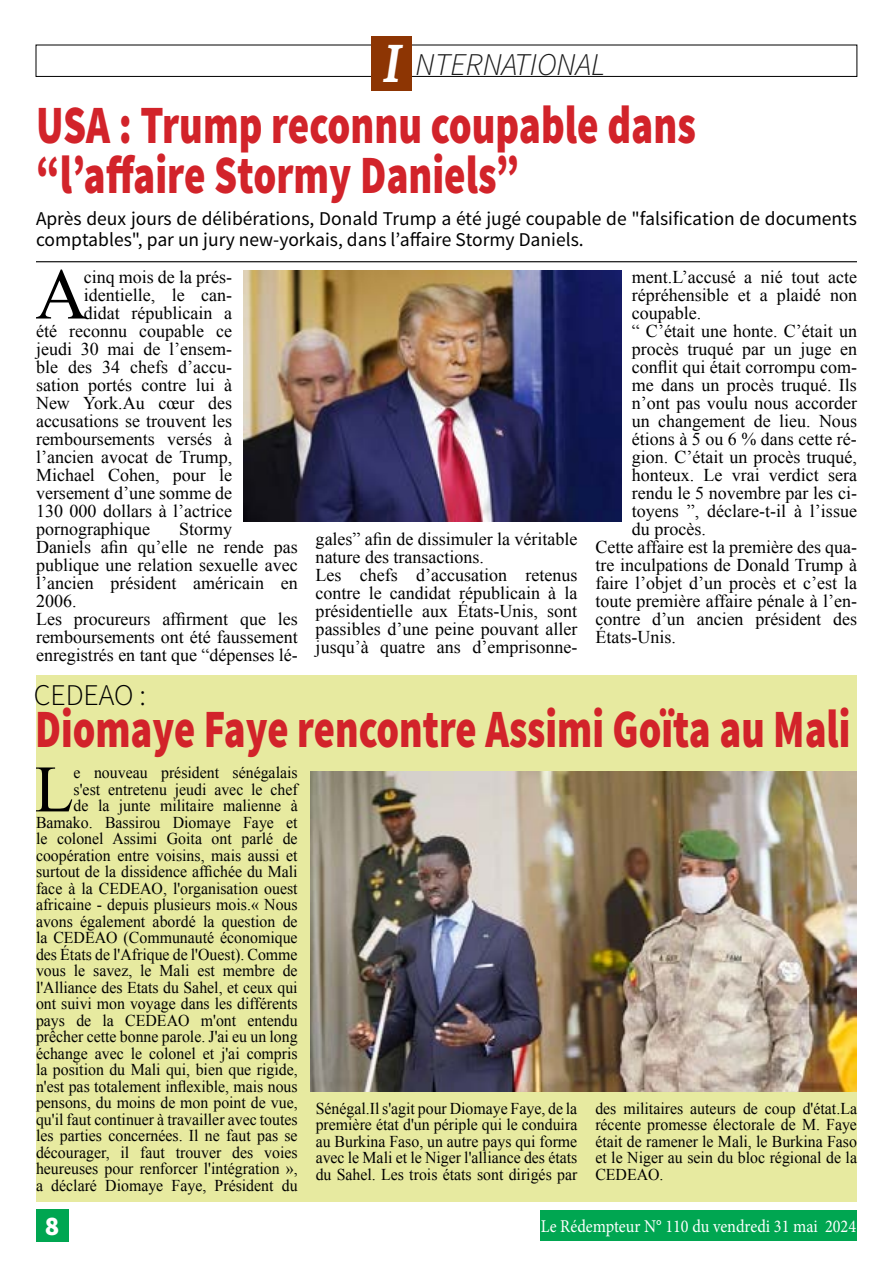
<style>
.page{position:relative;width:893px;height:1263px;background:#fff}
.page>*{position:absolute;margin:0;border:0;box-sizing:border-box;transform-origin:0 0}
.t1{font:72.3px "Times New Roman";color:#000}
.t2{font:66.3px "Times New Roman";color:#000;scale:.96 1}
.t3{font:900 54px/49.5px "Source Sans Pro";color:#d2232a;scale:.76 1}
.t4{font:900 54px "Source Sans Pro";color:#d2232a;scale:.75 1}
.t5{font:italic 300 31.65px "Source Sans Pro";color:#1c1c1c}
.t6{font:300 30px "Source Sans Pro";color:#000}
.t7{font:900 27px "Source Sans Pro";color:#fff}
.t8{font:19.5px/21px "Source Sans Pro";color:#000}
.t9{font:18px/18px "Times New Roman";color:#000}
.t10{font:18px "Minion Pro";color:#fff;scale:.9 1}
.t11{font:16.5px/16.5px "Times New Roman";color:#000;text-align:justify;scale:.96 1}
.s1{font-family:"Superclarendon";font-weight:400;font-size:49.5px;color:#fff}
</style>
<div class="page">
<div style="left:36px;top:675px;width:821px;height:527px;background:#e7eaa0"></div>
<div style="left:36px;top:1209px;width:32px;height:32px;background:#00a651"></div>
<div style="left:540px;top:1211px;width:317px;height:30px;background:#00a651"></div>
<div style="left:36px;top:45px;width:821px;height:32px;border:1px solid #000"></div>
<div style="left:371px;top:36px;width:41px;height:54px;background:#8d3503"></div>
<hr style="left:36px;top:261px;width:821px;height:1px;background:#000">
<img style="left:243px;top:270px;width:378px;height:252px">
<img style="left:310px;top:771px;width:547px;height:321px">
<h3 class="t5" style="left:381px;top:45px;width:225px"><span class="s1">I</span> NTERNATIONAL</h3>
<h3 class="t3" style="left:36px;top:103px;width:870px">USA : Trump reconnu coupable dans “l’affaire Stormy Daniels”</h3>
<p class="t8" style="left:36px;top:208px;width:822px">Après deux jours de délibérations, Donald Trump a été jugé coupable de "falsification de documents comptables", par un jury new-yorkais, dans l’affaire Stormy Daniels.</p>
<h1 class="t1" style="left:35px;top:246px;width:54px">A</h1>
<p class="t9" style="left:84px;top:267px;width:150px">cinq mois de la prés-</p>
<p class="t9" style="left:84px;top:285px;width:150px">identielle, le can-</p>
<p class="t9" style="left:84px;top:303px;width:150px">didat républicain a</p>
<p class="t9" style="left:36px;top:321px;width:198px">été reconnu coupable ce</p>
<p class="t9" style="left:36px;top:339px;width:198px">jeudi 30 mai de l’ensem-</p>
<p class="t9" style="left:36px;top:357px;width:198px">ble des 34 chefs d’accu-</p>
<p class="t9" style="left:36px;top:375px;width:198px">sation portés contre lui à</p>
<p class="t9" style="left:36px;top:393px;width:198px">New York.Au cœur des</p>
<p class="t9" style="left:36px;top:411px;width:198px">accusations se trouvent les</p>
<p class="t9" style="left:36px;top:429px;width:198px">remboursements versés à</p>
<p class="t9" style="left:36px;top:447px;width:198px">l’ancien avocat de Trump,</p>
<p class="t9" style="left:36px;top:465px;width:198px">Michael Cohen, pour le</p>
<p class="t9" style="left:36px;top:483px;width:198px">versement d’une somme de</p>
<p class="t9" style="left:36px;top:501px;width:198px">130 000 dollars à l’actrice</p>
<p class="t9" style="left:36px;top:519px;width:115px">pornographique</p>
<p class="t9" style="left:36px;top:519px;width:263px;text-indent:143px">Stormy<br>Daniels afin qu’elle ne rende pas publique une relation sexuelle avec l’ancien président américain en<br>2006.<br>Les procureurs affirment que les remboursements ont été faussement enregistrés en tant que “dépenses lé-</p>
<p class="t9" style="left:316px;top:530px;width:263px">gales” afin de dissimuler la véritable nature des transactions.<br>Les chefs d’accusation retenus contre le candidat républicain à la présidentielle aux États-Unis, sont passibles d’une peine pouvant aller jusqu’à quatre ans d’emprisonne-</p>
<p class="t9" style="left:632px;top:267px;width:227px">ment.L’accusé a nié tout acte</p>
<p class="t9" style="left:632px;top:285px;width:227px">répréhensible et a plaidé non</p>
<p class="t9" style="left:632px;top:303px;width:71px">coupable.</p>
<p class="t9" style="left:632px;top:321px;width:227px">“ C’était une honte. C’était un</p>
<p class="t9" style="left:632px;top:339px;width:227px">procès truqué par un juge en</p>
<p class="t9" style="left:632px;top:357px;width:227px">conflit qui était corrompu com-</p>
<p class="t9" style="left:632px;top:375px;width:227px">me dans un procès truqué. Ils</p>
<p class="t9" style="left:632px;top:393px;width:227px">n’ont pas voulu nous accorder</p>
<p class="t9" style="left:632px;top:411px;width:227px">un changement de lieu. Nous</p>
<p class="t9" style="left:632px;top:429px;width:227px">étions à 5 ou 6 % dans cette ré-</p>
<p class="t9" style="left:632px;top:447px;width:227px">gion. C’était un procès truqué,</p>
<p class="t9" style="left:632px;top:465px;width:227px">honteux. Le vrai verdict sera</p>
<p class="t9" style="left:632px;top:483px;width:227px">rendu le 5 novembre par les ci-</p>
<p class="t9" style="left:632px;top:501px;width:227px">toyens ”, déclare-t-il à l’issue</p>
<p class="t9" style="left:632px;top:519px;width:75px">du procès.</p>
<p class="t9" style="left:595px;top:537px;width:263px">Cette affaire est la première des qua-</p>
<p class="t9" style="left:595px;top:555px;width:263px">tre inculpations de Donald Trump à</p>
<p class="t9" style="left:595px;top:573px;width:263px">faire l’objet d’un procès et c’est la</p>
<p class="t9" style="left:595px;top:591px;width:263px">toute première affaire pénale à l’en-</p>
<p class="t9" style="left:595px;top:609px;width:263px">contre d’un ancien président des</p>
<p class="t9" style="left:595px;top:627px;width:82px">États-Unis.</p>
<h3 class="t6" style="left:34px;top:677px;width:34px">CEDEAO</h3>
<h3 class="t6" style="left:139px;top:677px;width:8px">:</h3>
<h3 class="t4" style="left:35px;top:693px;width:1089px">Diomaye Faye rencontre Assimi Goïta au Mali</h3>
<p class="t11" style="left:36px;top:764px;width:274px;text-align:right">e nouveau président sénégalais<br>s'est entretenu jeudi avec le chef<br>de la junte militaire malienne à Bamako. Bassirou Diomaye Faye et le colonel Assimi Goita ont parlé de coopération entre voisins, mais aussi et surtout de la dissidence affichée du Mali face à la CEDEAO, l'organisation ouest africaine - depuis plusieurs mois.« Nous avons également abordé la question de la CEDEAO (Communauté économique des États de l'Afrique de l'Ouest). Comme vous le savez, le Mali est membre de l'Alliance des Etats du Sahel, et ceux qui ont suivi mon voyage dans les différents pays de la CEDEAO m'ont entendu prêcher cette bonne parole. J'ai eu un long échange avec le colonel et j'ai compris la position du Mali qui, bien que rigide, n'est pas totalement inflexible, mais nous pensons, du moins de mon point de vue, qu'il faut continuer à travailler avec toutes les parties concernées. Il ne faut pas se décourager, il faut trouver des voies heureuses pour renforcer l'intégration », a déclaré Diomaye Faye, Président du</p>
<h2 class="t2" style="left:35px;top:745px;width:42px">L</h2>
<p class="t11" style="left:316px;top:1100px;width:274px">Sénégal.Il s'agit pour Diomaye Faye, de la première état d'un périple qui le conduira au Burkina Faso, un autre pays qui forme avec le Mali et le Niger l'alliance des états du Sahel. Les trois états sont dirigés par</p>
<p class="t11" style="left:595px;top:1100px;width:274px">des militaires auteurs de coup d'état.La récente promesse électorale de M. Faye était de ramener le Mali, le Burkina Faso et le Niger au sein du bloc régional de la CEDEAO.</p>
<h3 class="t7" style="left:45px;top:1209px;width:16px">8</h3>
<p class="t10" style="left:541px;top:1214px;width:352px">Le Rédempteur N° 110 du vendredi 31 mai 2024</p>
</div>
